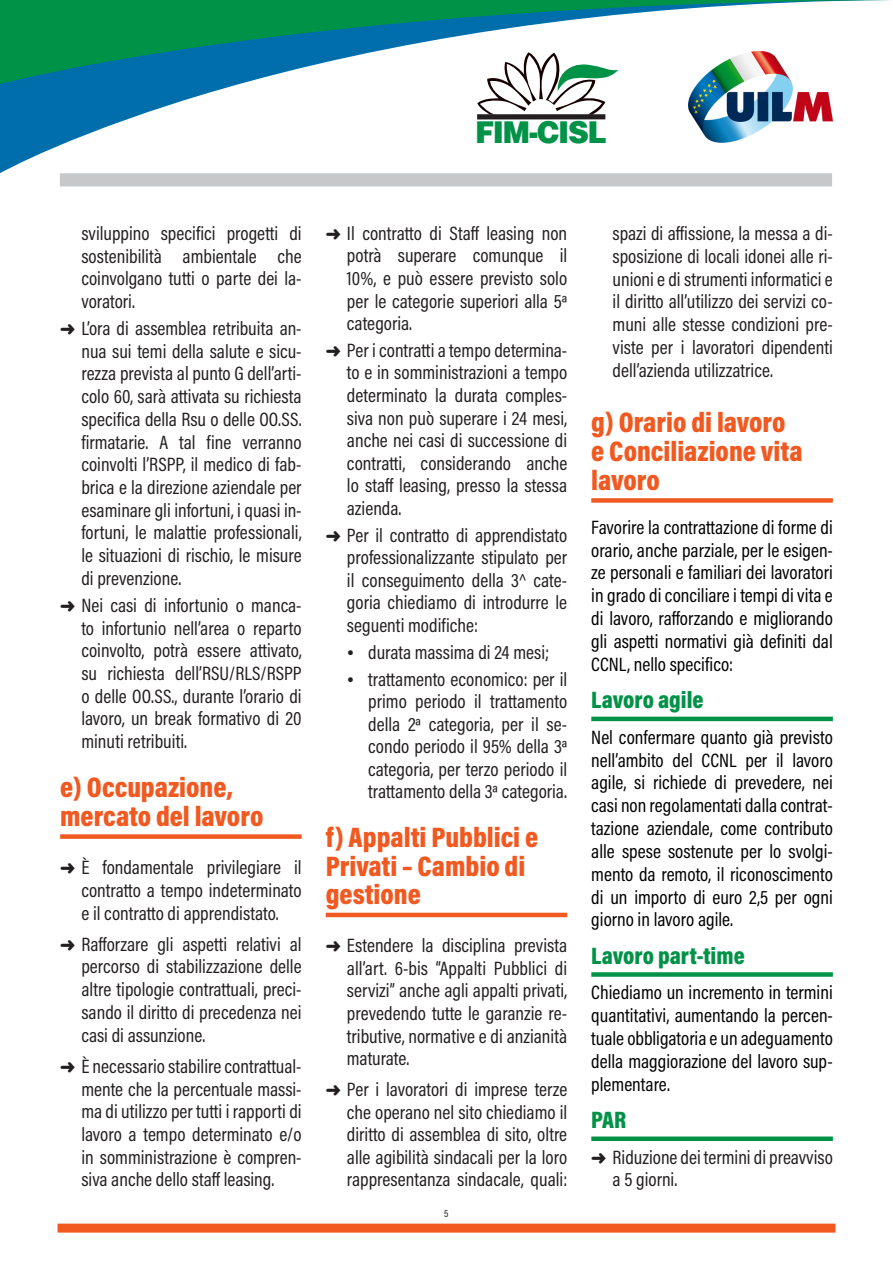
<style>
.page{position:relative;width:893px;height:1263px;background:#fff}
.page>*{position:absolute;margin:0;border:0;box-sizing:border-box;transform-origin:0 0}
.t1{font:900 30px "Helvetica";letter-spacing:-.045em;color:#009247;scale:.96 1}
.tiitoletto_ok{font:900 28.5px/28.5px "Acumin Pro Cond";color:#f15921}
.tiitoletto_ok-2{font:900 24px "Acumin Pro Cond";color:#009247}
.t2{font:19.5px/22.6px "Acumin Pro Cond";color:#231f20;text-align:justify}
.elenco_puntato{font:19.5px/22.8px "Acumin Pro Cond";color:#000;text-align:justify}
.t3{font:10.5px "Acumin Pro Cond";color:#231f20}
</style>
<div class="page">
<div style="left:58px;top:1223px;width:777px;height:9px;background:#f15921"></div>
<div style="left:60px;top:173px;width:772px;height:13px;background:#c7c8ca"></div>
<svg style="left:0;top:84px;width:833px;height:89px"></svg>
<svg style="left:0;top:0;width:890px;height:84px"></svg>
<div style="left:477px;top:114px;width:128px;height:5px;background:#231f20"></div>
<svg style="left:477px;top:52px;width:141px;height:62px"></svg>
<img style="left:689px;top:51px;width:143px;height:96px">
<div style="left:60px;top:834px;width:242px;height:5px;background:#f15921"></div>
<hr style="left:326px;top:913px;width:241px;height:4px;background:#f15921">
<div style="left:591px;top:498px;width:242px;height:5px;background:#f15921"></div>
<hr style="left:591px;top:717px;width:242px;height:4px;background:#009247">
<div style="left:591px;top:972px;width:242px;height:5px;background:#009247"></div>
<div style="left:591px;top:1136px;width:242px;height:5px;background:#009247"></div>
<h1 class="t1" style="left:475px;top:113px;width:139px">FIM-CISL</h1>
<p class="t2" style="left:81px;top:221px;width:222px">sviluppino specifici progetti di sostenibilità ambientale che coinvolgano tutti o parte dei la&shy;voratori.</p>
<p class="t2" style="left:81px;top:317px;width:222px;text-indent:-21px">➜ L’ora di assemblea retribuita an&shy;nua sui temi della salute e sicu&shy;rezza prevista al punto G dell’arti&shy;colo 60, sarà attivata su richiesta specifica della Rsu o delle OO.SS. firmatarie. A tal fine verranno coinvolti l’RSPP, il medico di fab&shy;brica e la direzione aziendale per esaminare gli infortuni, i quasi in&shy;fortuni, le malattie professionali, le situazioni di rischio, le misure di prevenzione.</p>
<p class="t2" style="left:81px;top:593px;width:222px;text-indent:-21px">➜ Nei casi di infortunio o manca&shy;to infortunio nell’area o reparto coinvolto, potrà essere attivato, su richiesta dell’RSU/RLS/RSPP o delle OO.SS., durante l’orario di lavoro, un break formativo di 20 minuti retribuiti.</p>
<p class="tiitoletto_ok" style="left:60px;top:772px;width:205px">e) Occupazione, mercato del lavoro</p>
<p class="t2" style="left:81px;top:856px;width:222px;text-indent:-21px">➜ È fondamentale privilegiare il contratto a tempo indeterminato e il contratto di apprendistato.</p>
<p class="t2" style="left:81px;top:932px;width:222px;text-indent:-21px">➜ Rafforzare gli aspetti relativi al percorso di stabilizzazione delle altre tipologie contrattuali, preci&shy;sando il diritto di precedenza nei casi di assunzione.</p>
<p class="t2" style="left:81px;top:1054px;width:222px;text-indent:-21px">➜ È necessario stabilire contrattual&shy;mente che la percentuale massi&shy;ma di utilizzo per tutti i rapporti di lavoro a tempo determinato e/o in somministrazione è compren&shy;siva anche dello staff leasing.</p>
<p class="t2" style="left:347px;top:221px;width:222px;text-indent:-21px">➜ Il contratto di Staff leasing non potrà superare comunque il 10%, e può essere previsto solo per le categorie superiori alla 5ª categoria.</p>
<p class="t2" style="left:347px;top:339px;width:222px;text-indent:-21px">➜ Per i contratti a tempo determina&shy;to e in somministrazioni a tempo determinato la durata comples&shy;siva non può superare i 24 mesi, anche nei casi di successione di contratti, considerando anche lo staff leasing, presso la stessa azienda.</p>
<p class="t2" style="left:347px;top:523px;width:222px;text-indent:-21px">➜ Per il contratto di apprendistato professionalizzante stipulato per il conseguimento della 3^ cate&shy;goria chiediamo di introdurre le seguenti modifiche:</p>
<p class="t2" style="left:347px;top:640px;width:204px">• durata massima di 24 mesi;</p>
<p class="t2" style="left:368px;top:667px;width:201px;text-indent:-21px">• trattamento economico: per il primo periodo il trattamento della 2ª categoria, per il se&shy;condo periodo il 95% della 3ª categoria, per terzo periodo il trattamento della 3ª categoria.</p>
<p class="tiitoletto_ok" style="left:326px;top:822px;width:214px">f) Appalti Pubblici e<br>Privati – Cambio di gestione</p>
<p class="t2" style="left:347px;top:934px;width:222px;text-indent:-21px">➜ Estendere la disciplina prevista all’art. 6-bis “Appalti Pubblici di servizi” anche agli appalti privati, prevedendo tutte le garanzie re&shy;tributive, normative e di anzianità maturate.</p>
<p class="t2" style="left:347px;top:1078px;width:222px;text-indent:-21px">➜ Per i lavoratori di imprese terze che operano nel sito chiediamo il diritto di assemblea di sito, oltre alle agibilità sindacali per la loro rappresentanza sindacale, quali:</p>
<p class="t3" style="left:444px;top:1206px;width:6px">5</p>
<p class="t2" style="left:613px;top:221px;width:222px">spazi di affissione, la messa a di&shy;sposizione di locali idonei alle ri&shy;unioni e di strumenti informatici e il diritto all’utilizzo dei servizi co&shy;muni alle stesse condizioni pre&shy;viste per i lavoratori dipendenti dell’azienda utilizzatrice.</p>
<p class="tiitoletto_ok" style="left:591px;top:407px;width:213px">g) Orario di lavoro e Conciliazione vita lavoro</p>
<p class="elenco_puntato" style="left:591px;top:515px;width:243px">Favorire la contrattazione di forme di orario, anche parziale, per le esigen&shy;ze personali e familiari dei lavoratori in grado di conciliare i tempi di vita e di lavoro, rafforzando e migliorando gli aspetti normativi già definiti dal CCNL, nello specifico:</p>
<p class="tiitoletto_ok-2" style="left:591px;top:684px;width:114px">Lavoro agile</p>
<p class="elenco_puntato" style="left:591px;top:725px;width:243px">Nel confermare quanto già previsto nell’ambito del CCNL per il lavoro agile, si richiede di prevedere, nei casi non regolamentati dalla contrat&shy;tazione aziendale, come contributo alle spese sostenute per lo svolgi&shy;mento da remoto, il riconoscimento di un importo di euro 2,5 per ogni giorno in lavoro agile.</p>
<p class="tiitoletto_ok-2" style="left:591px;top:940px;width:155px">Lavoro part-time</p>
<p class="elenco_puntato" style="left:591px;top:981px;width:243px">Chiediamo un incremento in termini quantitativi, aumentando la percen&shy;tuale obbligatoria e un adeguamento della maggiorazione del lavoro sup&shy;plementare.</p>
<p class="tiitoletto_ok-2" style="left:591px;top:1104px;width:36px">PAR</p>
<p class="t2" style="left:613px;top:1145px;width:222px;text-indent:-21px">➜ Riduzione dei termini di preavviso a 5 giorni.</p>
</div>
